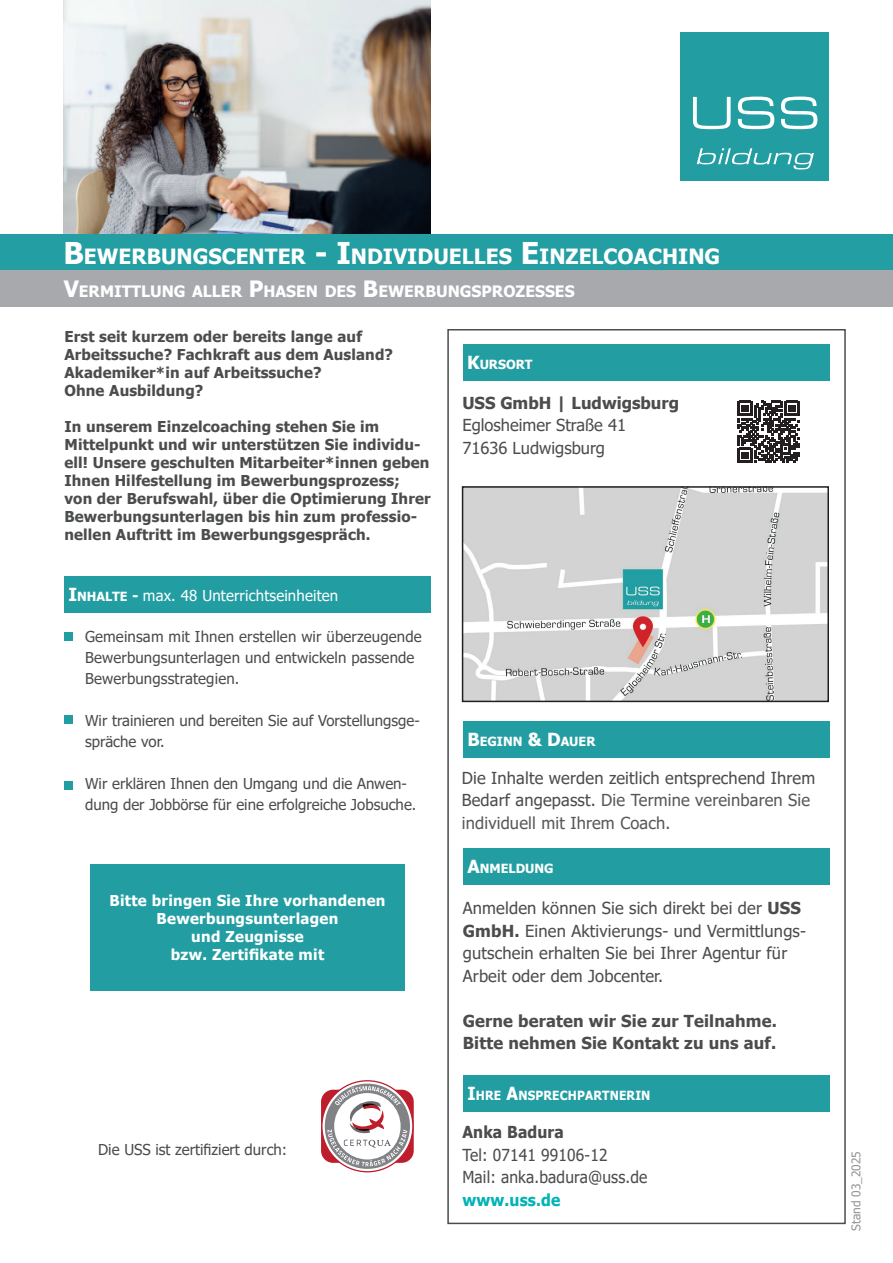
<style>
.page{position:relative;width:893px;height:1263px;background:#fff}
.page>*{position:absolute;margin:0;border:0;box-sizing:border-box;transform-origin:0 0}
.t1{font:700 21px "Tahoma";color:#fff}
.t2{font:16.5px/22.5px "Tahoma";letter-spacing:.01em;color:#4b4c4d}
.t3{font:700 16.5px/22.5px "Tahoma";letter-spacing:.01em;color:#4b4c4d}
.t4{font:16.5px/22.5px "Tahoma";letter-spacing:.01em;color:#4b4c4d;scale:.95 1}
.t5{font:700 16.5px "Tahoma";letter-spacing:.01em;color:#4b4c4d;scale:.95 1}
.t6{font:700 16.5px "Tahoma";letter-spacing:.01em;color:#00b3b6;scale:.95 1}
.t7{font:700 15.75px "Tahoma";color:#fff}
.t8{font:700 15px/18px "Tahoma";letter-spacing:.01em;color:#4b4c4d}
.t9{font:15px/21px "Tahoma";color:#4b4c4d}
.t10{font:700 15px/18px "Tahoma";letter-spacing:.02em;color:#fff;text-align:center}
.t11{font:15px "Tahoma";letter-spacing:.01em;color:#fff}
.t12{font:700 12.6px "Tahoma";color:#fff}
.t13{font:700 12.6px "Tahoma";color:#fff;scale:.95 1}
.t14{font:12px "Tahoma";color:#939598}
.s1{font-size:30px}
.s2{font-size:22.5px}
.s3{font-weight:700;font-size:18px}
.s4{font-weight:700;font-size:12.6px}
.s5{font-weight:700}
.s6{font-size:18px}
.s7{color:#57585a}
</style>
<div class="page">
<div style="left:447px;top:329px;width:399px;height:895px;border:2px solid #4b4c4d"></div>
<div style="left:680px;top:32px;width:149px;height:149px;background:#229ea3"></div>
<svg style="left:693px;top:97px;width:38px;height:32px"></svg>
<svg style="left:738px;top:97px;width:36px;height:32px"></svg>
<svg style="left:781px;top:97px;width:36px;height:32px"></svg>
<svg style="left:697px;top:148px;width:117px;height:21px"></svg>
<div style="left:463px;top:848px;width:367px;height:36px;background:#229ea3"></div>
<div style="left:463px;top:721px;width:367px;height:36px;background:#229ea3"></div>
<div style="left:463px;top:1075px;width:367px;height:36px;background:#229ea3"></div>
<div style="left:463px;top:344px;width:367px;height:36px;background:#229ea3"></div>
<img style="left:64px;top:0;width:367px;height:234px">
<div style="left:64px;top:576px;width:367px;height:36px;background:#229ea3"></div>
<div style="left:0;top:234px;width:893px;height:36px;background:#239ea3"></div>
<div style="left:90px;top:864px;width:315px;height:126px;background:#229ea3"></div>
<div style="left:65px;top:715px;width:8px;height:8px;background:#229ea3"></div>
<div style="left:65px;top:781px;width:8px;height:9px;background:#229ea3"></div>
<div style="left:64px;top:632px;width:9px;height:8px;background:#229ea3"></div>
<div style="left:0;top:270px;width:893px;height:36px;background:#a8a9ad"></div>
<svg style="left:321px;top:1080px;width:92px;height:92px"></svg>
<svg style="left:737px;top:401px;width:62px;height:62px"></svg>
<img style="left:465px;top:489px;width:361px;height:210px">
<div style="left:462px;top:486px;width:367px;height:216px;border:2px solid #231f20"></div>
<h1 class="t1" style="left:63px;top:241px;width:658px"><span class="s1">B</span>EWERBUNGSCENTER <span class="s1">- I</span>NDIVIDUELLES <span class="s1">E</span>INZELCOACHING</h1>
<p class="t7" style="left:64px;top:280px;width:512px"><span class="s2">V</span>ERMITTLUNG ALLER <span class="s2">P</span>HASEN DES <span class="s2">B</span>EWERBUNGSPROZESSES</p>
<p class="t8" style="left:64px;top:328px;width:330px">Erst seit kurzem oder bereits lange auf Arbeitssuche? Fachkraft aus dem Ausland?<br>Akademiker*in auf Arbeitssuche?<br>Ohne Ausbildung?</p>
<p class="t8" style="left:64px;top:418px;width:368px">In unserem Einzelcoaching stehen Sie im Mittelpunkt und wir unterstützen Sie individu&shy;ell! Unsere geschulten Mitarbeiter*innen geben Ihnen Hilfestellung im Bewerbungsprozess; von der Berufswahl, über die Optimierung Ihrer Bewerbungsunterlagen bis hin zum professio&shy;nellen Auftritt im Bewerbungsgespräch.</p>
<p class="t11" style="left:68px;top:585px;width:271px"><span class="s3">I</span><span class="s4">NHALTE</span> <span class="s5">-</span> max. 48 Unterrichtseinheiten</p>
<p class="t9" style="left:85px;top:626px;width:338px">Gemeinsam mit Ihnen erstellen wir überzeugende<br>Bewerbungsunterlagen und entwickeln passende<br>Bewerbungsstrategien.</p>
<p class="t9" style="left:85px;top:710px;width:336px">Wir trainieren und bereiten Sie auf Vorstellungsge&shy;spräche vor.</p>
<p class="t9" style="left:85px;top:773px;width:333px">Wir erklären Ihnen den Umgang und die Anwen&shy;dung der Jobbörse für eine erfolgreiche Jobsuche.</p>
<p class="t10" style="left:109px;top:892px;width:278px">Bitte bringen Sie Ihre vorhandenen<br>Bewerbungsunterlagen<br>und Zeugnisse<br>bzw. Zertifikate mit</p>
<p class="t9" style="left:98px;top:1140px;width:191px">Die USS ist zertifiziert durch:</p>
<p class="t12" style="left:467px;top:356px;width:67px"><span class="s6">K</span>URSORT</p>
<p class="t3" style="left:462px;top:392px;width:218px">USS GmbH | Ludwigsburg</p>
<p class="t2" style="left:462px;top:415px;width:165px">Eglosheimer Straße 41<br>71636 Ludwigsburg</p>
<p class="t12" style="left:467px;top:733px;width:130px"><span class="s6">B</span>EGINN <span class="s6">&amp; D</span>AUER</p>
<p class="t2" style="left:462px;top:767px;width:355px">Die Inhalte werden zeitlich entsprechend Ihrem<br>Bedarf angepasst. <span class="s7">Die Termine vereinbaren Sie individuell mit Ihrem Coach.</span></p>
<p class="t12" style="left:467px;top:860px;width:88px"><span class="s6">A</span>NMELDUNG</p>
<p class="t2" style="left:463px;top:898px;width:345px">Anmelden können Sie sich direkt bei der <span class="s5">USS GmbH.</span> Einen Aktivierungs- und Vermittlungs&shy;gutschein erhalten Sie bei Ihrer Agentur für Arbeit oder dem Jobcenter.</p>
<p class="t3" style="left:463px;top:1010px;width:316px">Gerne beraten wir Sie zur Teilnahme.<br>Bitte nehmen Sie Kontakt zu uns auf.</p>
<p class="t13" style="left:467px;top:1087px;width:194px"><span class="s6">I</span>HRE <span class="s6">A</span>NSPRECHPARTNERIN</p>
<p class="t5" style="left:462px;top:1121px;width:108px">Anka Badura</p>
<p class="t4" style="left:462px;top:1144px;width:196px">Tel: 07141 99106-12<br>Mail: anka.badura@uss.de</p>
<p class="t6" style="left:462px;top:1188px;width:105px">www.uss.de</p>
<p class="t14" style="left:848px;top:1231px;width:81px;rotate:-90deg">Stand 03_2025</p>
</div>
